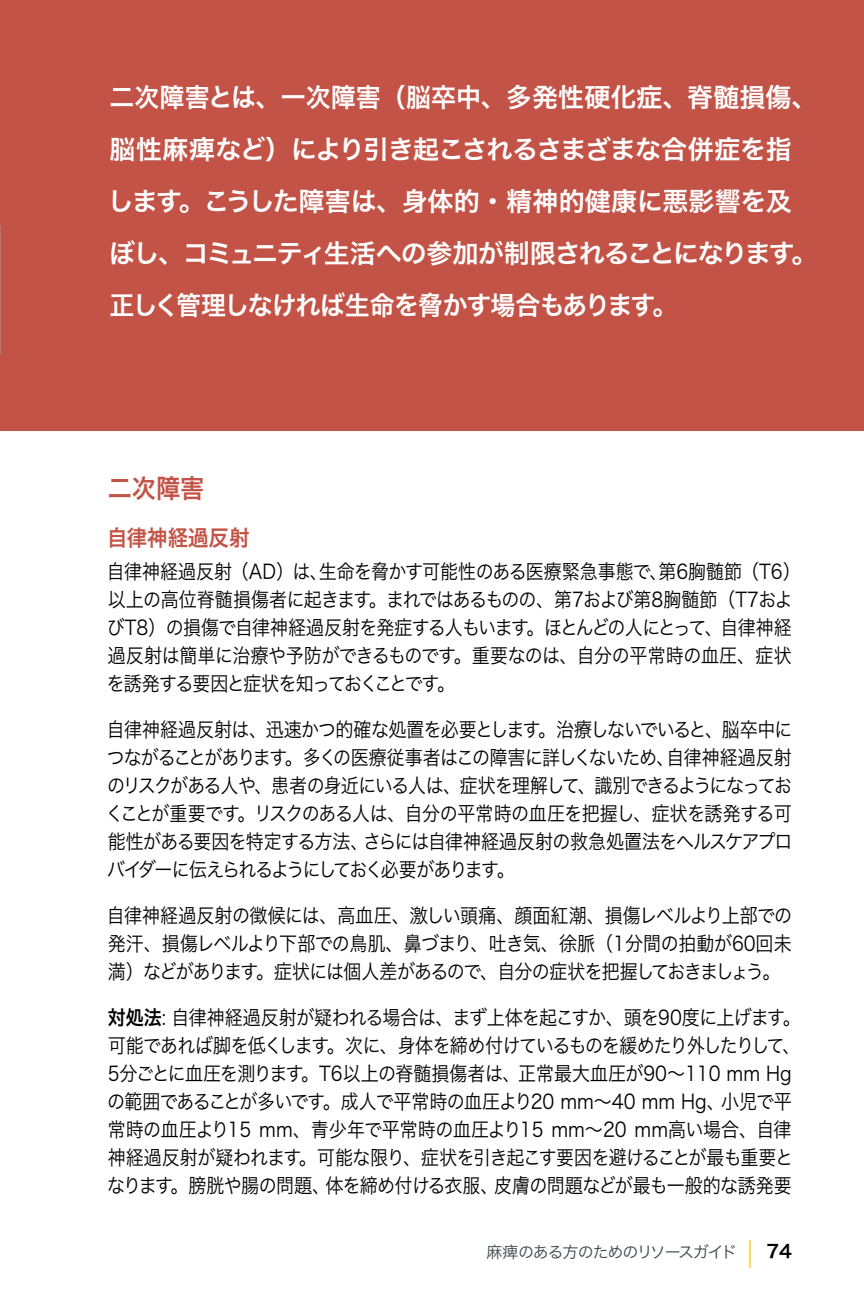
<style>
.page{position:relative;width:864px;height:1296px;background:#fff}
.page>*{position:absolute;margin:0;border:0;box-sizing:border-box;transform-origin:0 0}
.t1{font:26px/52px "Hira Kaku Pro W6";letter-spacing:-.03em;color:#fff;scale:.96 1}
.t2{font:26px "Hira Kaku Pro W6";color:#c35346;scale:.93 1}
.t3{font:22px "Hira Kaku Pro W6";color:#c35346;scale:.93 1}
.t4{font:20px/28px "Hira Kaku Pro W3";letter-spacing:-.03em;color:#000;scale:.9 1}
.t5{font:16px "Hira Kaku Pro W3";letter-spacing:-.075em;color:#3d464c}
.s1{font-family:"Hira Kaku Pro W6"}
.s2{font-size:28.4px;color:#ffcb05}
.s3{font-family:"Hira Kaku Pro W6";font-size:18px;color:#000}
</style>
<div class="page">
<div style="left:0;top:0;width:864px;height:431px;background:#c35346"></div>
<h1 class="t1" style="left:108px;top:71px;width:741px">二次障害とは、一次障害（脳卒中、多発性硬化症、脊髄損傷、脳性麻痺など）により引き起こされるさまざまな合併症を指します。こうした障害は、身体的・精神的健康に悪影響を及ぼし、コミュニティ生活への参加が制限されることになります。正しく管理しなければ生命を脅かす場合もあります。</h1>
<h1 class="t2" style="left:108px;top:465px;width:105px">二次障害</h1>
<p class="t3" style="left:107px;top:517px;width:155px">自律神経過反射</p>
<p class="t4" style="left:107px;top:557px;width:772px">自律神経過反射（AD）は、生命を脅かす可能性のある医療緊急事態で、第6胸髄節（T6）以上の高位脊髄損傷者に起きます。まれではあるものの、第7および第8胸髄節（T7およびT8）の損傷で自律神経過反射を発症する人もいます。ほとんどの人にとって、自律神経過反射は簡単に治療や予防ができるものです。重要なのは、自分の平常時の血圧、症状を誘発する要因と症状を知っておくことです。</p>
<p class="t4" style="left:106px;top:715px;width:765px;text-align:justify">自律神経過反射は、迅速かつ的確な処置を必要とします。治療しないでいると、脳卒中につながることがあります。多くの医療従事者はこの障害に詳しくないため、自律神経過反射のリスクがある人や、患者の身近にいる人は、症状を理解して、識別できるようになっておくことが重要です。リスクのある人は、自分の平常時の血圧を把握し、症状を誘発する可能性がある要因を特定する方法、さらには自律神経過反射の救急処置法をヘルスケアプロバイダーに伝えられるようにしておく必要があります。</p>
<p class="t4" style="left:107px;top:901px;width:763px;text-align:justify">自律神経過反射の徴候には、高血圧、激しい頭痛、顔面紅潮、損傷レベルより上部での発汗、損傷レベルより下部での鳥肌、鼻づまり、吐き気、徐脈（1分間の拍動が60回未満）などがあります。症状には個人差があるので、自分の症状を把握しておきましょう。</p>
<p class="t4" style="left:107px;top:1003px;width:772px"><span class="s1">対処法</span>: 自律神経過反射が疑われる場合は、まず上体を起こすか、頭を90度に上げます。可能であれば脚を低くします。次に、身体を締め付けているものを緩めたり外したりして、5分ごとに血圧を測ります。T6以上の脊髄損傷者は、正常最大血圧が90～110 mm Hgの範囲であることが多いです。成人で平常時の血圧より20 mm～40 mm Hg、小児で平常時の血圧より15 mm、青少年で平常時の血圧より15 mm～20 mm高い場合、自律神経過反射が疑われます。可能な限り、症状を引き起こす要因を避けることが最も重要となります。膀胱や腸の問題、体を締め付ける衣服、皮膚の問題などが最も一般的な誘発要</p>
<p class="t5" style="left:487px;top:1237px;width:307px">麻痺のある方のためのリソースガイド <span class="s2">|</span> <span class="s3">74</span></p>
</div>
